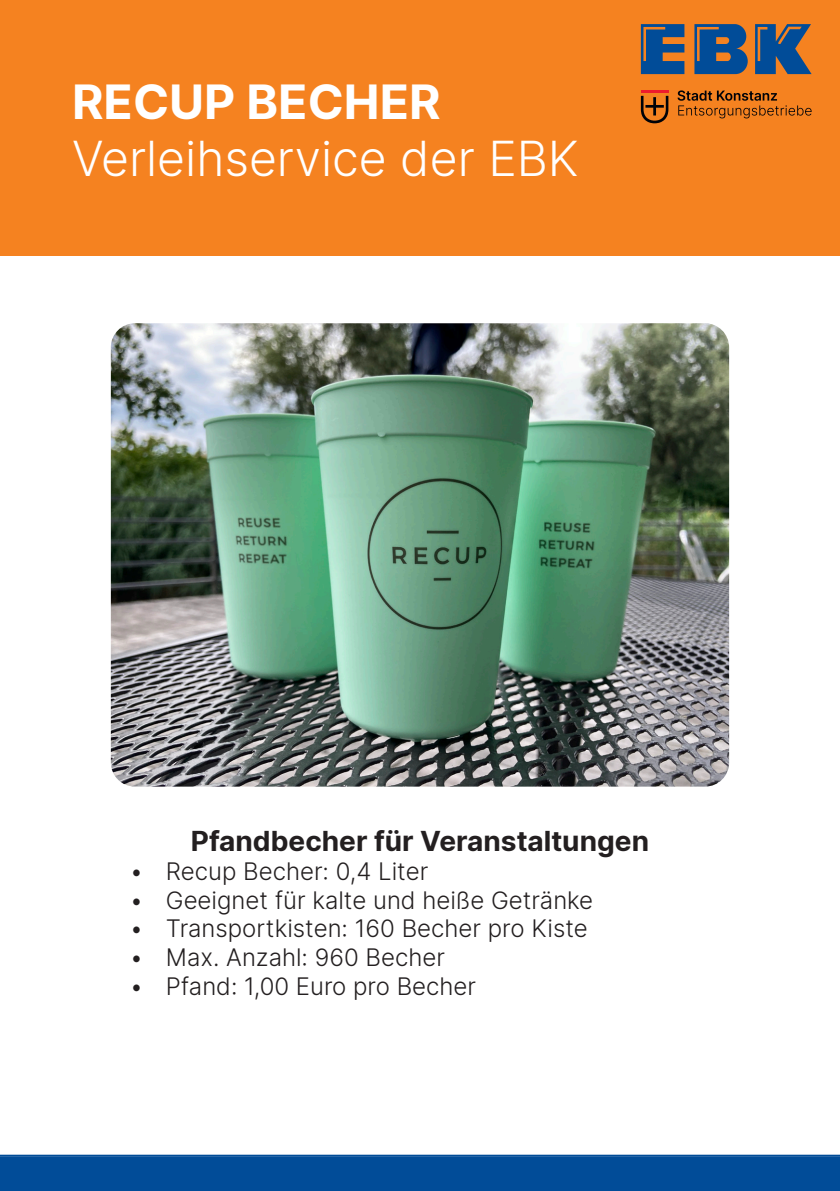
<style>
.page{position:relative;width:840px;height:1191px;background:#fff}
.page>*{position:absolute;margin:0;border:0;box-sizing:border-box;transform-origin:0 0}
.t1{font:300 48px "Inter";color:#fff}
.t2{font:700 48px "Inter";color:#fff}
.t3{font:700 28px "Inter";color:#231f20}
.t4{font:300 24px "Inter";color:#231f20}
</style>
<div class="page">
<div style="left:0;top:0;width:839px;height:255px;background:#f58220"></div>
<svg style="left:677px;top:90px;width:134px;height:28px"></svg>
<svg style="left:640px;top:96px;width:28px;height:27px"></svg>
<hr style="left:640px;top:91px;width:28px;height:2px;background:#ee1b2d">
<svg style="left:640px;top:24px;width:171px;height:50px"></svg>
<img style="left:111px;top:323px;width:617px;height:463px">
<hr style="left:0;top:1154px;width:839px;height:2px;background:#014c98">
<div style="left:0;top:1156px;width:839px;height:35px;background:#014c98"></div>
<h1 class="t2" style="left:72px;top:65px;width:370px">RECUP BECHER</h1>
<h1 class="t1" style="left:72px;top:125px;width:508px">Verleihservice der EBK</h1>
<p class="t3" style="left:191px;top:819px;width:459px">Pfandbecher für Veranstaltungen</p>
<p class="t4" style="left:130px;top:854px;width:300px">• Recup Becher: 0,4 Liter</p>
<p class="t4" style="left:130px;top:882px;width:464px">• Geeignet für kalte und heiße Getränke</p>
<p class="t4" style="left:130px;top:911px;width:459px">• Transportkisten: 160 Becher pro Kiste</p>
<p class="t4" style="left:130px;top:940px;width:316px">• Max. Anzahl: 960 Becher</p>
<p class="t4" style="left:130px;top:969px;width:347px">• Pfand: 1,00 Euro pro Becher</p>
</div>
